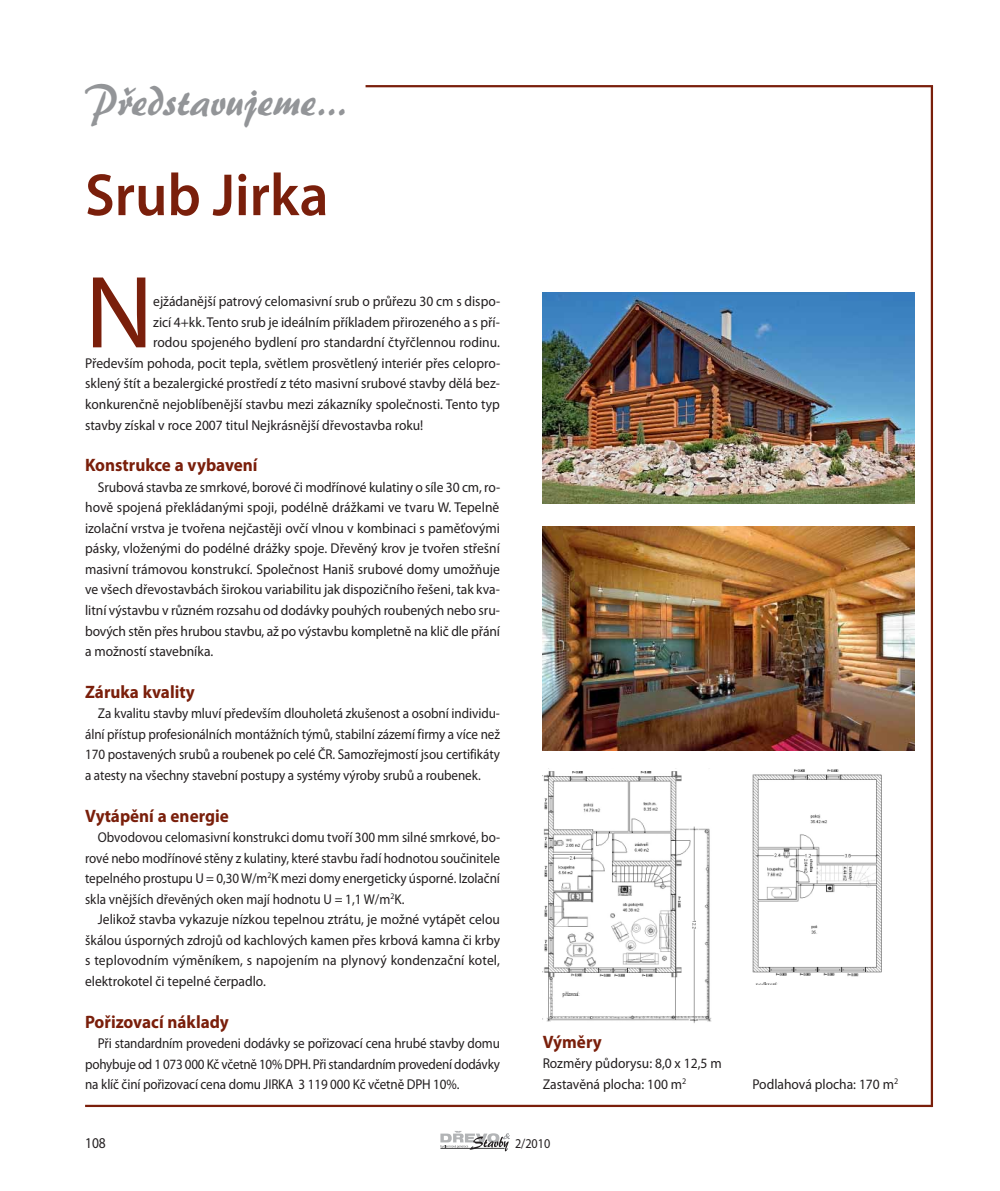
<style>
.page{position:relative;width:1000px;height:1191px;background:#fff}
.page>*{position:absolute;margin:0;border:0;box-sizing:border-box;transform-origin:0 0}
.t1{font:103.5px "Myriad Pro";color:#7a1f0b}
.t2{font:600 60px "Myriad Pro";color:#7a1f0b;scale:.95 1}
.t3{font:45px "Palette DCE";color:#939598;scale:.95 1}
.t4{font:700 18px "Myriad Pro";color:#7a1f0b;scale:.95 1}
.t5{font:15px "Myriad Pro";color:#231f20;scale:.9 1}
.t6{font:14.25px/20.5px "Myriad Pro";color:#231f20;text-align:justify;scale:.95 1}
.t7{font:14.25px/20.5px "Myriad Pro";color:#231f20;text-align:justify;scale:.92 1}
.t8{font:13.5px "Myriad Pro";color:#231f20;scale:.9 1}
</style>
<div class="page">
<svg style="left:440px;top:1131px;width:70px;height:20px"></svg>
<hr style="left:930px;top:86px;width:2px;height:1021px;background:#7a1f0b">
<hr style="left:85px;top:1104px;width:846px;height:3px;background:#7a1f0b">
<hr style="left:365px;top:85px;width:567px;height:2px;background:#7a1f0b">
<img style="left:542px;top:292px;width:372px;height:212px">
<img style="left:542px;top:526px;width:372px;height:224px">
<img style="left:542px;top:768px;width:170px;height:255px">
<img style="left:752px;top:769px;width:130px;height:215px">
<h3 class="t3" style="left:85px;top:86px;width:277px">Představujeme…</h3>
<h2 class="t2" style="left:85px;top:159px;width:258px">Srub Jirka</h2>
<h1 class="t1" style="left:85px;top:274px;width:70px">N</h1>
<p class="t6" style="left:153px;top:292px;width:366px">ejžádanější patrový celomasivní srub o průřezu 30 cm s dispo-</p>
<p class="t6" style="left:153px;top:313px;width:366px">zicí 4+kk. Tento srub je ideálním příkladem přirozeného a s pří-</p>
<p class="t6" style="left:153px;top:333px;width:366px">rodou spojeného bydlení pro standardní čtyřčlennou rodinu.</p>
<p class="t6" style="left:85px;top:354px;width:438px">Především pohoda, pocit tepla, světlem prosvětlený interiér přes celopro-</p>
<p class="t6" style="left:85px;top:374px;width:438px">sklený štít a bezalergické prostředí z této masivní srubové stavby dělá bez-</p>
<p class="t6" style="left:85px;top:395px;width:438px">konkurenčně nejoblíbenější stavbu mezi zákazníky společnosti. Tento typ</p>
<p class="t6" style="left:85px;top:416px;width:357px">stavby získal v roce 2007 titul Nejkrásnější dřevostavba roku!</p>
<p class="t4" style="left:85px;top:458px;width:183px">Konstrukce a vybavení</p>
<p class="t6" style="left:85px;top:478px;width:438px;text-indent:13px">Srubová stavba ze smrkové, borové či modřínové kulatiny o síle 30 cm, ro&shy;hově spojená překládanými spoji, podélně drážkami ve tvaru W. Tepelně izolační vrstva je tvořena nejčastěji ovčí vlnou v kombinaci s paměťovými pásky, vloženými do podélné drážky spoje. Dřevěný krov je tvořen střešní masivní trámovou konstrukcí. Společnost Haniš srubové domy umožňuje ve všech dřevostavbách širokou variabilitu jak dispozičního řešeni, tak kva&shy;litní výstavbu v různém rozsahu od dodávky pouhých roubených nebo sru&shy;bových stěn přes hrubou stavbu, až po výstavbu kompletně na klič dle přání a možností stavebníka.</p>
<p class="t4" style="left:85px;top:685px;width:117px">Záruka kvality</p>
<p class="t7" style="left:85px;top:704px;width:452px;text-indent:13px">Za kvalitu stavby mluví především dlouholetá zkušenost a osobní individu&shy;ální přístup profesionálních montážních týmů, stabilní zázemí firmy a více než 170 postavených srubů a roubenek po celé ČR. Samozřejmostí jsou certifikáty a atesty na všechny stavební postupy a systémy výroby srubů a roubenek.</p>
<p class="t4" style="left:85px;top:808px;width:153px">Vytápění a energie</p>
<p class="t7" style="left:85px;top:828px;width:452px;text-indent:13px">Obvodovou celomasivní konstrukci domu tvoří 300 mm silné smrkové, bo&shy;rové nebo modřínové stěny z kulatiny, které stavbu řadí hodnotou součinitele tepelného prostupu U = 0,30 W/m<sup>2</sup>K mezi domy energeticky úsporné. Izolační skla vnějších dřevěných oken mají hodnotu U = 1,1 W/m<sup>2</sup>K.</p>
<p class="t6" style="left:85px;top:910px;width:438px;text-indent:13px">Jelikož stavba vykazuje nízkou tepelnou ztrátu, je možné vytápět celou škálou úsporných zdrojů od kachlových kamen přes krbová kamna či krby s teplovodním výměníkem, s napojením na plynový kondenzační kotel, elektrokotel či tepelné čerpadlo.</p>
<p class="t4" style="left:85px;top:1014px;width:153px">Pořizovací náklady</p>
<p class="t7" style="left:85px;top:1034px;width:452px;text-indent:13px">Při standardním provedeni dodávky se pořizovací cena hrubé stavby domu pohybuje od 1 073 000 Kč včetně 10% DPH. Při standardním provedení dodávky na klíč činí pořizovací cena domu JIRKA 3 119 000 Kč včetně DPH 10%.</p>
<p class="t4" style="left:542px;top:1035px;width:64px">Výměry</p>
<p class="t6" style="left:542px;top:1054px;width:190px">Rozměry půdorysu: 8,0 x 12,5 m<br>Zastavěná plocha: 100 m<sup>2</sup></p>
<p class="t5" style="left:85px;top:1137px;width:25px">108</p>
<p class="t8" style="left:515px;top:1138px;width:41px">2/2010</p>
<p class="t6" style="left:752px;top:1075px;width:155px">Podlahová plocha: 170 m<sup>2</sup></p>
</div>
